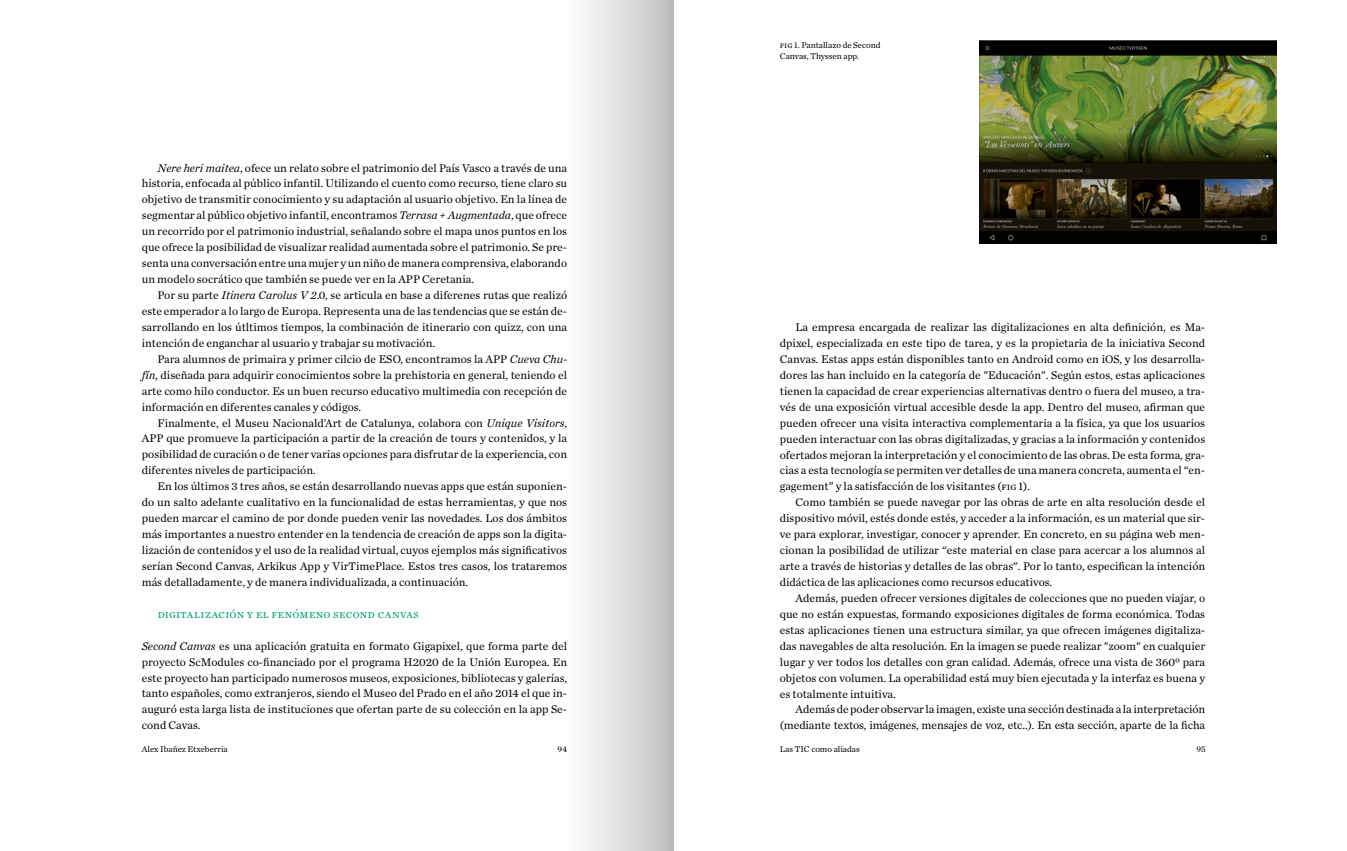
<style>
.page{position:relative;width:1347px;height:851px;background:#fff}
.page>*{position:absolute;margin:0;border:0;box-sizing:border-box;transform-origin:0 0}
.t1{font:11.62px/15.9px "Chronicle Text G1";color:#000;text-align:justify}
.t2{font:11.62px "Chronicle Text G1";letter-spacing:.03em;color:#00a366}
.t3{font:8.75px/11.9px "Chronicle Text G1";color:#000}
.s1{font-style:italic}
.s2{font-size:10.38px}
</style>
<div class="page">
<div style="left:546px;top:0;width:127px;height:850px;background:linear-gradient(to right,#fff,#c2c2c2)"></div>
<img style="left:979px;top:40px;width:297px;height:204px">
<p class="t1" style="left:142px;top:159px;width:427px;text-indent:16px"><span class="s1">Nere heri maitea</span>, ofece un relato sobre el patrimonio del País Vasco a través de una historia, enfocada al público infantil. Utilizando el cuento como recurso, tiene claro su objetivo de transmitir conocimiento y su adaptación al usuario objetivo. En la línea de segmentar al público objetivo infantil, encontramos <span class="s1">Terrasa + Augmentada</span>, que ofrece un recorrido por el patrimonio industrial, señalando sobre el mapa unos puntos en los que ofrece la posibilidad de visualizar realidad aumentada sobre el patrimonio. Se pre&shy;senta una conversación entre una mujer y un niño de manera comprensiva, elaborando un modelo socrático que también se puede ver en la APP Ceretania.</p>
<p class="t1" style="left:142px;top:286px;width:427px;text-indent:16px">Por su parte <span class="s1">Itinera Carolus V 2</span>.0, se articula en base a diferenes rutas que realizó este emperador a lo largo de Europa. Representa una de las tendencias que se están de&shy;sarrollando en los útltimos tiempos, la combinación de itinerario con quizz, con una intención de enganchar al usuario y trabajar su motivación.</p>
<p class="t1" style="left:142px;top:350px;width:427px;text-indent:16px">Para alumnos de primaira y primer cilcio de ESO, encontramos la APP <span class="s1">Cueva Chu&shy;fín</span>, diseñada para adquirir conocimientos sobre la prehistoria en general, teniendo el arte como hilo conductor. Es un buen recurso educativo multimedia con recepción de información en diferentes canales y códigos.</p>
<p class="t1" style="left:142px;top:414px;width:427px;text-indent:16px">Finalmente, el Museu Nacionald’Art de Catalunya, colabora con <span class="s1">Unique Visitors</span>, APP que promueve la participación a partir de la creación de tours y contenidos, y la posibilidad de curación o de tener varias opciones para disfrutar de la experiencia, con diferentes niveles de participación.</p>
<p class="t1" style="left:142px;top:477px;width:427px;text-indent:16px">En los últimos 3 tres años, se están desarrollando nuevas apps que están suponien&shy;do un salto adelante cualitativo en la funcionalidad de estas herramientas, y que nos pueden marcar el camino de por donde pueden venir las novedades. Los dos ámbitos más importantes a nuestro entender en la tendencia de creación de apps son la digita&shy;lización de contenidos y el uso de la realidad virtual, cuyos ejemplos más significativos serían Second Canvas, Arkikus App y VirTimePlace. Estos tres casos, los trataremos más detalladamente, y de manera individualizada, a continuación.</p>
<p class="t2" style="left:158px;top:605px;width:263px">digitalización y el fenómeno second canvas</p>
<p class="t1" style="left:142px;top:637px;width:427px"><span class="s1">Second Canvas</span> es una aplicación gratuita en formato Gigapixel, que forma parte del proyecto ScModules co-financiado por el programa H2020 de la Unión Europea. En este proyecto han participado numerosos museos, exposiciones, bibliotecas y galerías, tanto españoles, como extranjeros, siendo el Museo del Prado en el año 2014 el que in&shy;auguró esta larga lista de instituciones que ofertan parte de su colección en la app Se&shy;cond Cavas.</p>
<p class="t3" style="left:780px;top:38px;width:102px">fig 1. Pantallazo de Second<br>Canvas, Thyssen app.</p>
<p class="t1" style="left:780px;top:318px;width:427px;text-indent:16px">La empresa encargada de realizar las digitalizaciones en alta definición, es Ma&shy;dpixel, especializada en este tipo de tarea, y es la propietaria de la iniciativa Second Canvas. Estas apps están disponibles tanto en Android como en iOS, y los desarrolla&shy;dores las han incluido en la categoría de "Educación". Según estos, estas aplicaciones tienen la capacidad de crear experiencias alternativas dentro o fuera del museo, a tra&shy;vés de una exposición virtual accesible desde la app. Dentro del museo, afirman que pueden ofrecer una visita interactiva complementaria a la física, ya que los usuarios pueden interactuar con las obras digitalizadas, y gracias a la información y contenidos ofertados mejoran la interpretación y el conocimiento de las obras. De esta forma, gra&shy;cias a esta tecnología se permiten ver detalles de una manera concreta, aumenta el “en&shy;gagement” y la satisfacción de los visitantes (<span class="s2">fig</span> 1).</p>
<p class="t1" style="left:780px;top:494px;width:427px;text-indent:16px">Como también se puede navegar por las obras de arte en alta resolución desde el dispositivo móvil, estés donde estés, y acceder a la información, es un material que sir&shy;ve para explorar, investigar, conocer y aprender. En concreto, en su página web men&shy;cionan la posibilidad de utilizar “este material en clase para acercar a los alumnos al arte a través de historias y detalles de las obras". Por lo tanto, especifican la intención didáctica de las aplicaciones como recursos educativos.</p>
<p class="t1" style="left:780px;top:589px;width:427px;text-indent:16px">Además, pueden ofrecer versiones digitales de colecciones que no pueden viajar, o que no están expuestas, formando exposiciones digitales de forma económica. Todas estas aplicaciones tienen una estructura similar, ya que ofrecen imágenes digitaliza&shy;das navegables de alta resolución. En la imagen se puede realizar "zoom" en cualquier lugar y ver todos los detalles con gran calidad. Además, ofrece una vista de 360º para objetos con volumen. La operabilidad está muy bien ejecutada y la interfaz es buena y es totalmente intuitiva.</p>
<p class="t1" style="left:780px;top:701px;width:427px;text-align:right">Además de poder observar la imagen, existe una sección destinada a la interpretación (mediante textos, imágenes, mensajes de voz, etc..). En esta sección, aparte de la ficha</p>
<p class="t3" style="left:142px;top:742px;width:88px">Alex Ibañez Etxeberria</p>
<p class="t3" style="left:557px;top:742px;width:11px">94</p>
<p class="t3" style="left:780px;top:742px;width:81px">Las TIC como aliadas</p>
<p class="t3" style="left:1196px;top:742px;width:11px">95</p>
</div>
